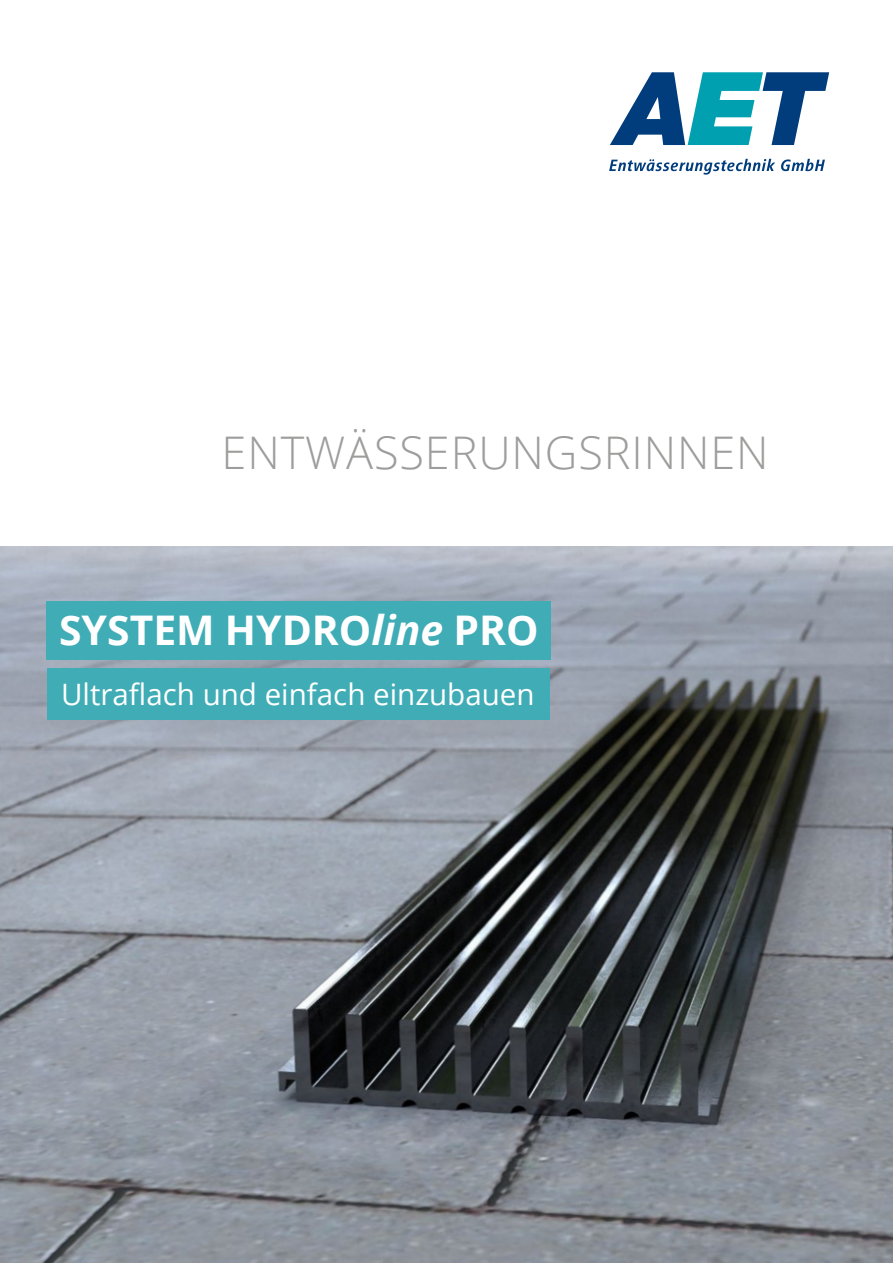
<style>
.page{position:relative;width:893px;height:1263px;background:#fff}
.page>*{position:absolute;margin:0;border:0;box-sizing:border-box;transform-origin:0 0}
.t1{font:300 45px "Open Sans";letter-spacing:.02em;color:#9d9d9c}
.t2{font:700 40.8px "Open Sans";color:#fff}
.t3{font:29.55px "Open Sans";color:#fff}
.s1{font-style:italic}
</style>
<div class="page">
<img style="left:0;top:546px;width:893px;height:717px">
<div style="left:47px;top:601px;width:504px;height:59px;background:#40acb6"></div>
<div style="left:47px;top:668px;width:503px;height:52px;background:#40acb6"></div>
<svg style="left:610px;top:72px;width:219px;height:73px"></svg>
<svg style="left:609px;top:159px;width:216px;height:16px"></svg>
<h1 class="t1" style="left:222px;top:422px;width:548px">ENTWÄSSERUNGSRINNEN</h1>
<h2 class="t2" style="left:59px;top:601px;width:481px">SYSTEM HYDRO<span class="s1">line</span> PRO</h2>
<p class="t3" style="left:61px;top:674px;width:475px">Ultraflach und einfach einzubauen</p>
</div>
